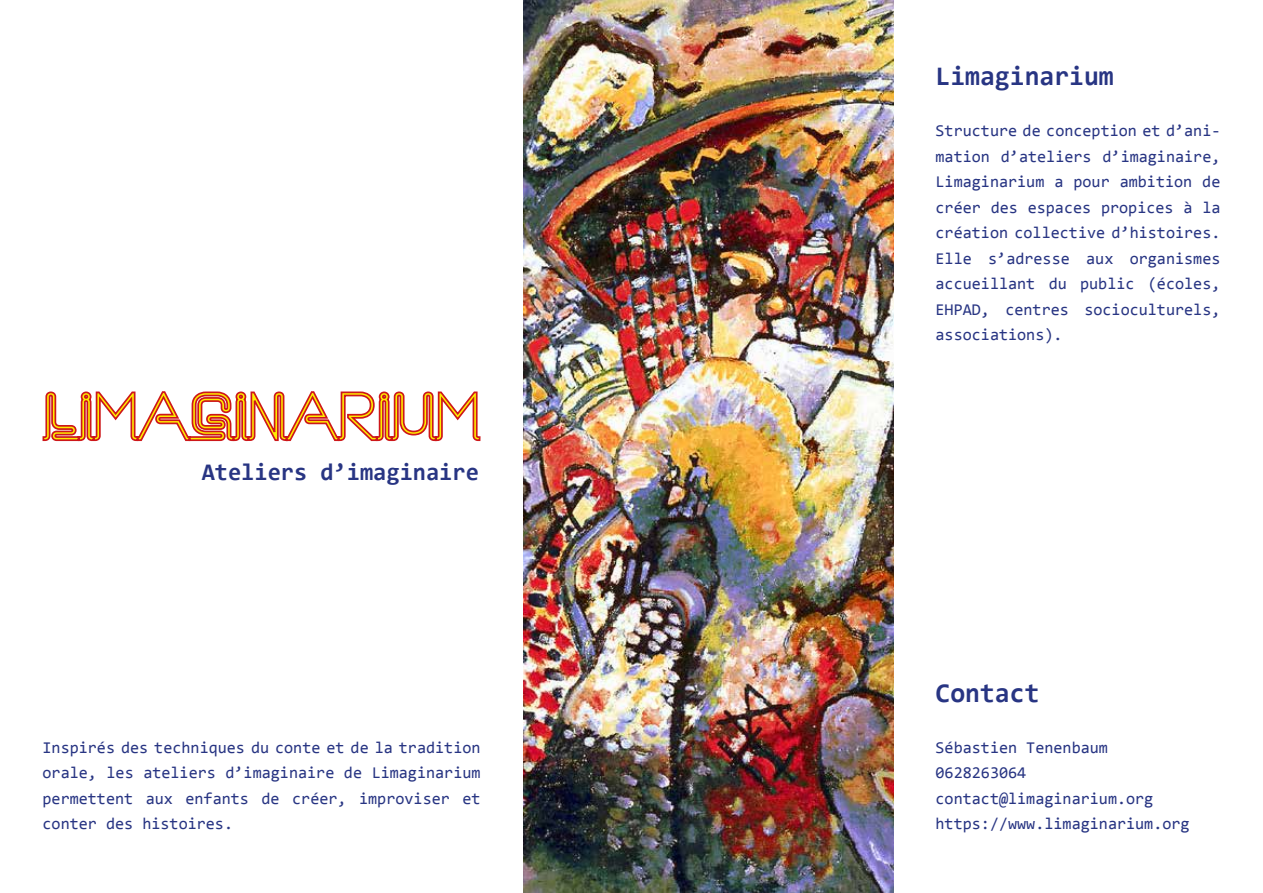
<style>
.page{position:relative;width:1263px;height:893px;background:#fff}
.page>*{position:absolute;margin:0;border:0;box-sizing:border-box;transform-origin:0 0}
.t1{font:700 27px "Consolas";color:#283583}
.t2{font:700 24px "Consolas";color:#283583}
.t3{font:16.5px/25.5px "Consolas";color:#283583;text-align:justify}
</style>
<div class="page">
<svg style="left:42px;top:391px;width:439px;height:51px"></svg>
<img style="left:523px;top:0;width:370px;height:893px">
<h2 class="t2" style="left:202px;top:457px;width:279px">Ateliers d’imaginaire</h2>
<p class="t3" style="left:43px;top:734px;width:440px">Inspirés des techniques du conte et de la tradition orale, les ateliers d’imaginaire de Limaginarium permettent aux enfants de créer, improviser et conter des histoires.</p>
<h1 class="t1" style="left:935px;top:59px;width:180px">Limaginarium</h1>
<p class="t3" style="left:935px;top:118px;width:286px">Structure de conception et d’ani&shy;mation d’ateliers d’imaginaire, Limaginarium a pour ambition de créer des espaces propices à la création collective d’histoires.<br>Elle s’adresse aux organismes accueillant du public (écoles, EHPAD, centres socioculturels, associations).</p>
<h1 class="t1" style="left:935px;top:675px;width:105px">Contact</h1>
<p class="t3" style="left:935px;top:734px;width:256px;text-align:left">Sébastien Tenenbaum<br>0628263064 contact@limaginarium.org https://www.limaginarium.org</p>
</div>
